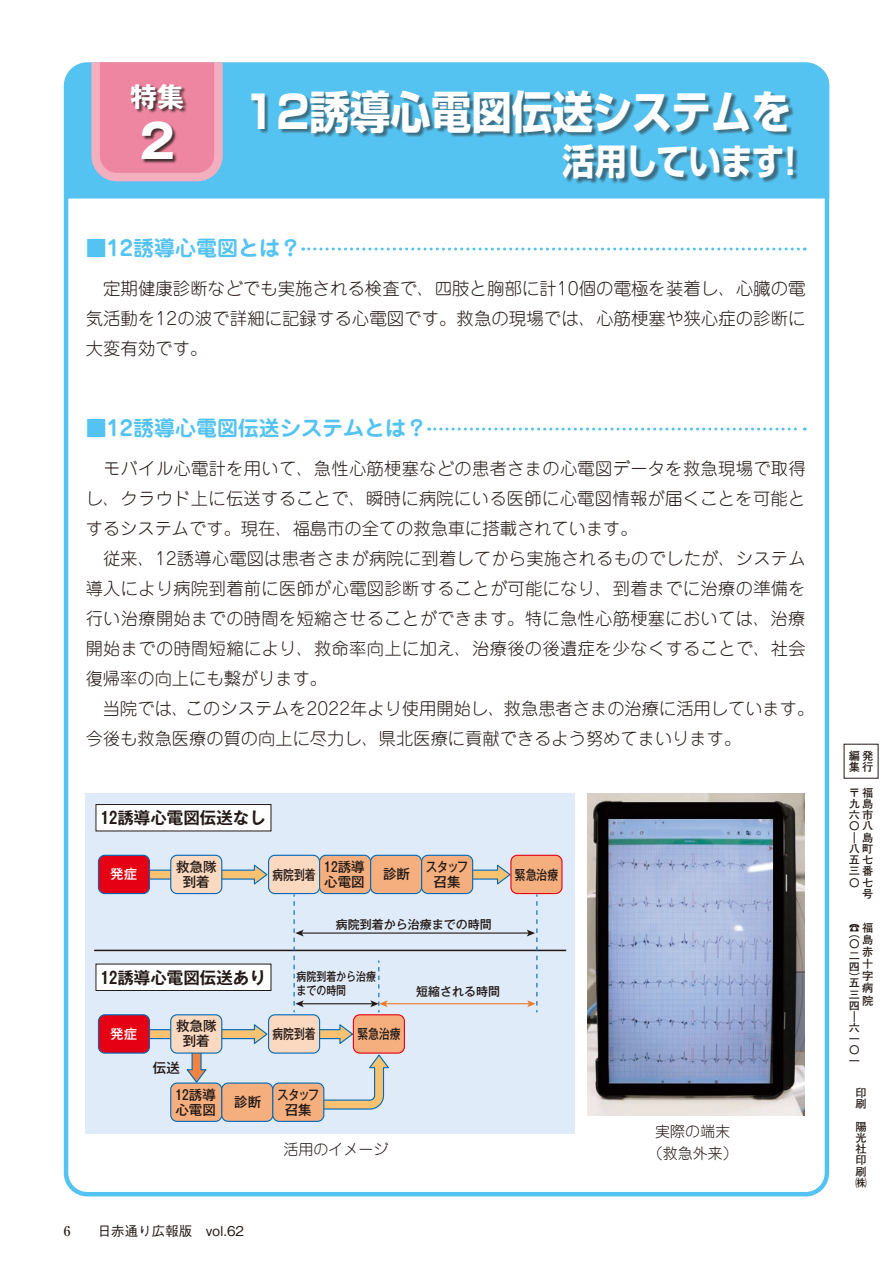
<style>
.page{position:relative;width:893px;height:1263px;background:#fff}
.page>*{position:absolute;margin:0;border:0;box-sizing:border-box;transform-origin:0 0}
.t1{font:700 46.5px "Gothic MB101 Pro";color:#fff}
.t2{font:700 45px "Shin Go Pro";color:#fff;scale:.9 1}
.t3{font:700 36px "Shin Go Pro";letter-spacing:-.03em;color:#fff;scale:.9 1}
.t4{font:700 27px "Gothic MB101 Pro";color:#fff}
.t5{font:700 21px "Jun 501 Pro";color:#55c3f1}
.t6{font:300 17.4px/30px "Jun 101 Pro";letter-spacing:.005em;color:#231916;text-align:justify}
.t7{font:300 17.25px/30px "Jun 101 Pro";letter-spacing:.02em;color:#231916}
.t8{font:700 16.5px "Gothic MB101 Pr 6 N De";color:#231916}
.t9{font:300 15px "Jun 101 Pro";color:#231916}
.t10{font:500 13.5px/15px "Gothic MB101 Pr 6 N";color:#231916;text-align:center}
.t11{font:500 13.5px "Gothic MB101 Pr 6 N";color:#231916;scale:.8 1}
.t12{font:500 13.5px "Gothic BBB Pr 6 N";color:#231916}
.t13{font:500 13.5px/15px "Gothic MB101 Pr 6 N";color:#231916;text-align:center;scale:.85 1}
.t14{font:500 13.5px "Gothic MB101 Pr 6 N";color:#fff}
.t15{font:500 13.5px "Ryumin Pr 6 N";color:#231916}
.t16{font:500 12px "Gothic MB101 Pr 6 N";color:#231916}
.t17{font:500 12px/13.5px "Gothic MB101 Pr 6 N";color:#231916;scale:.83 1}
.t18{font:700 11.25px/11.2px "Futo Go B101 Pro";color:#231916;text-align:justify}
</style>
<div class="page">
<div style="left:69px;top:67px;width:760px;height:132px;background:#55c3f1"></div>
<div style="left:64px;top:62px;width:765px;height:1134px;border:4px solid #55c3f1;border-radius:21px"></div>
<svg style="left:91px;top:62px;width:132px;height:119px;background:#ea92ab"></svg>
<div style="left:131px;top:84px;width:56px;height:79px;background:#231916;opacity:.8"></div>
<div style="left:252px;top:91px;width:546px;height:92px;background:#231916;opacity:.5"></div>
<svg style="left:303px;top:248px;width:502px;height:3px"></svg>
<svg style="left:429px;top:428px;width:376px;height:3px"></svg>
<img style="left:588px;top:794px;width:216px;height:321px">
<div style="left:86px;top:794px;width:489px;height:340px;background:#dfebf8"></div>
<svg style="left:323px;top:1054px;width:66px;height:56px"></svg>
<svg style="left:150px;top:863px;width:118px;height:23px"></svg>
<svg style="left:473px;top:863px;width:37px;height:23px"></svg>
<div style="left:96px;top:804px;width:175px;height:27px;background:#fff"></div>
<div style="left:96px;top:804px;width:175px;height:27px;border:1px solid #231916"></div>
<div style="left:98px;top:855px;width:51px;height:38px;background:#e60013;border-radius:6px"></div>
<div style="left:98px;top:855px;width:52px;height:39px;border:1px solid #0069b7;border-radius:6px"></div>
<div style="left:171px;top:855px;width:51px;height:38px;background:#fbd9c0;border-radius:6px"></div>
<div style="left:170px;top:855px;width:52px;height:39px;border:1px solid #0069b7;border-radius:6px"></div>
<div style="left:269px;top:855px;width:51px;height:38px;background:#fbd9c0;border-radius:6px"></div>
<div style="left:268px;top:855px;width:52px;height:39px;border:1px solid #0069b7;border-radius:6px"></div>
<div style="left:320px;top:855px;width:51px;height:38px;background:#f5af7e;border-radius:6px"></div>
<div style="left:319px;top:855px;width:52px;height:39px;border:1px solid #0069b7;border-radius:6px"></div>
<div style="left:371px;top:855px;width:51px;height:38px;background:#f5af7e;border-radius:6px"></div>
<div style="left:370px;top:855px;width:52px;height:39px;border:1px solid #0069b7;border-radius:6px"></div>
<div style="left:422px;top:855px;width:51px;height:38px;background:#f5af7e;border-radius:6px"></div>
<div style="left:421px;top:855px;width:52px;height:39px;border:1px solid #0069b7;border-radius:6px"></div>
<div style="left:511px;top:855px;width:51px;height:38px;background:#f5af7e;border-radius:6px"></div>
<div style="left:510px;top:855px;width:52px;height:39px;border:1px solid #e60013;border-radius:6px"></div>
<hr style="left:94px;top:950px;width:472px;height:1px;background:#231916">
<svg style="left:320px;top:1022px;width:33px;height:24px"></svg>
<svg style="left:150px;top:1022px;width:118px;height:60px"></svg>
<div style="left:96px;top:964px;width:175px;height:26px;background:#fff"></div>
<div style="left:96px;top:964px;width:175px;height:27px;border:1px solid #231916"></div>
<div style="left:98px;top:1015px;width:51px;height:38px;background:#e60013;border-radius:6px"></div>
<div style="left:98px;top:1014px;width:52px;height:40px;border:1px solid #0069b7;border-radius:6px"></div>
<div style="left:171px;top:1015px;width:51px;height:38px;background:#fbd9c0;border-radius:6px"></div>
<div style="left:170px;top:1014px;width:52px;height:40px;border:1px solid #0069b7;border-radius:6px"></div>
<div style="left:269px;top:1015px;width:51px;height:38px;background:#fbd9c0;border-radius:6px"></div>
<div style="left:268px;top:1014px;width:52px;height:40px;border:1px solid #0069b7;border-radius:6px"></div>
<div style="left:171px;top:1083px;width:51px;height:38px;background:#f5af7e;border-radius:6px"></div>
<div style="left:170px;top:1082px;width:52px;height:40px;border:1px solid #0069b7;border-radius:6px"></div>
<div style="left:222px;top:1083px;width:51px;height:38px;background:#f5af7e;border-radius:6px"></div>
<div style="left:221px;top:1082px;width:52px;height:40px;border:1px solid #0069b7;border-radius:6px"></div>
<div style="left:273px;top:1083px;width:51px;height:38px;background:#f5af7e;border-radius:6px"></div>
<div style="left:272px;top:1082px;width:52px;height:40px;border:1px solid #0069b7;border-radius:6px"></div>
<div style="left:353px;top:1015px;width:51px;height:38px;background:#f5af7e;border-radius:6px"></div>
<div style="left:353px;top:1014px;width:52px;height:40px;border:1px solid #e60013;border-radius:6px"></div>
<hr style="left:301px;top:932px;width:228px;height:2px;background:#231916">
<hr style="left:301px;top:1003px;width:72px;height:1px;background:#231916">
<svg style="left:294px;top:894px;width:10px;height:118px"></svg>
<hr style="left:385px;top:1003px;width:145px;height:1px;background:#ee792c">
<svg style="left:370px;top:960px;width:18px;height:52px"></svg>
<svg style="left:527px;top:894px;width:10px;height:118px"></svg>
<h3 class="t4" style="left:130px;top:74px;width:55px">特集</h3>
<h1 class="t1" style="left:134px;top:103px;width:48px">２</h1>
<h2 class="t2" style="left:243px;top:76px;width:611px">12誘導心電図伝送システムを</h2>
<h3 class="t3" style="left:562px;top:132px;width:273px">活用しています！</h3>
<p class="t5" style="left:86px;top:231px;width:217px">■12誘導心電図とは？</p>
<p class="t6" style="left:86px;top:272px;width:721px">　定期健康診断などでも実施される検査で、四肢と胸部に計10個の電極を装着し、心臓の電気活動を12の波で詳細に記録する心電図です。救急の現場では、心筋梗塞や狭心症の診断に大変有効です。</p>
<p class="t5" style="left:86px;top:411px;width:343px">■12誘導心電図伝送システムとは？</p>
<p class="t7" style="left:86px;top:452px;width:730px">　モバイル心電計を用いて、急性心筋梗塞などの患者さまの心電図データを救急現場で取得し、クラウド上に伝送することで、瞬時に病院にいる医師に心電図情報が届くことを可能とするシステムです。現在、福島市の全ての救急車に搭載されています。<br>　従来、12誘導心電図は患者さまが病院に到着してから実施されるものでしたが、システム導入により病院到着前に医師が心電図診断することが可能になり、到着までに治療の準備を行い治療開始までの時間を短縮させることができます。特に急性心筋梗塞においては、治療開始までの時間短縮により、救命率向上に加え、治療後の後遺症を少なくすることで、社会復帰率の向上にも繋がります。<br>　当院では、このシステムを2022年より使用開始し、救急患者さまの治療に活用しています。今後も救急医療の質の向上に尽力し、県北医療に貢献できるよう努めてまいります。</p>
<p class="t8" style="left:101px;top:804px;width:166px">12誘導心電図伝送なし</p>
<p class="t10" style="left:176px;top:858px;width:42px">救急隊到着</p>
<p class="t10" style="left:324px;top:858px;width:42px;text-align:left">12誘導心電図</p>
<p class="t13" style="left:426px;top:858px;width:51px">スタッフ召集</p>
<p class="t14" style="left:110px;top:863px;width:28px">発症</p>
<p class="t10" style="left:383px;top:866px;width:29px">診断</p>
<p class="t16" style="left:336px;top:914px;width:158px">病院到着から治療までの時間</p>
<p class="t11" style="left:272px;top:863px;width:55px">病院到着</p>
<p class="t11" style="left:515px;top:863px;width:55px">緊急治療</p>
<p class="t8" style="left:101px;top:964px;width:166px">12誘導心電図伝送あり</p>
<p class="t14" style="left:110px;top:1022px;width:28px">発症</p>
<p class="t10" style="left:176px;top:1018px;width:42px">救急隊到着</p>
<p class="t10" style="left:175px;top:1054px;width:42px;line-height:26.2px;text-align:left;text-indent:-22px">伝送<br>12誘導</p>
<p class="t10" style="left:175px;top:1101px;width:42px">心電図</p>
<p class="t10" style="left:234px;top:1094px;width:28px">診断</p>
<p class="t17" style="left:296px;top:969px;width:97px">病院到着から治療までの時間</p>
<p class="t11" style="left:272px;top:1023px;width:55px">病院到着</p>
<p class="t11" style="left:357px;top:1023px;width:56px">緊急治療</p>
<p class="t16" style="left:416px;top:981px;width:85px">短縮される時間</p>
<p class="t13" style="left:277px;top:1086px;width:51px">スタッフ召集</p>
<p class="t9" style="left:655px;top:1119px;width:76px">実際の端末</p>
<p class="t9" style="left:283px;top:1138px;width:107px">活用のイメージ</p>
<p class="t9" style="left:648px;top:1141px;width:91px">（救急外来）</p>
<p class="t15" style="left:64px;top:1220px;width:8px">6</p>
<p class="t12" style="left:98px;top:1220px;width:148px">日赤通り広報版　vol.62</p>
<p class="t18" style="left:849px;top:748px;width:26px">編発集行</p>
<p class="t18" style="left:849px;top:785px;width:26px;text-align:right">〒福九島六市〇八島<br>八町五七三番〇七号</p>
<p class="t18" style="left:862px;top:920px;width:12px;line-height:12.1px;text-indent:-14px">☎ 福島赤十字病院</p>
<p class="t18" style="left:849px;top:830px;width:8px">―</p>
<p class="t18" style="left:849px;top:926px;width:13px">（〇二四）</p>
<p class="t18" style="left:849px;top:976px;width:12px;text-align:left">五三四―六一〇一</p>
<p class="t18" style="left:855px;top:1085px;width:12px">印刷</p>
<p class="t18" style="left:855px;top:1119px;width:13px">陽光社印刷㈱</p>
</div>
